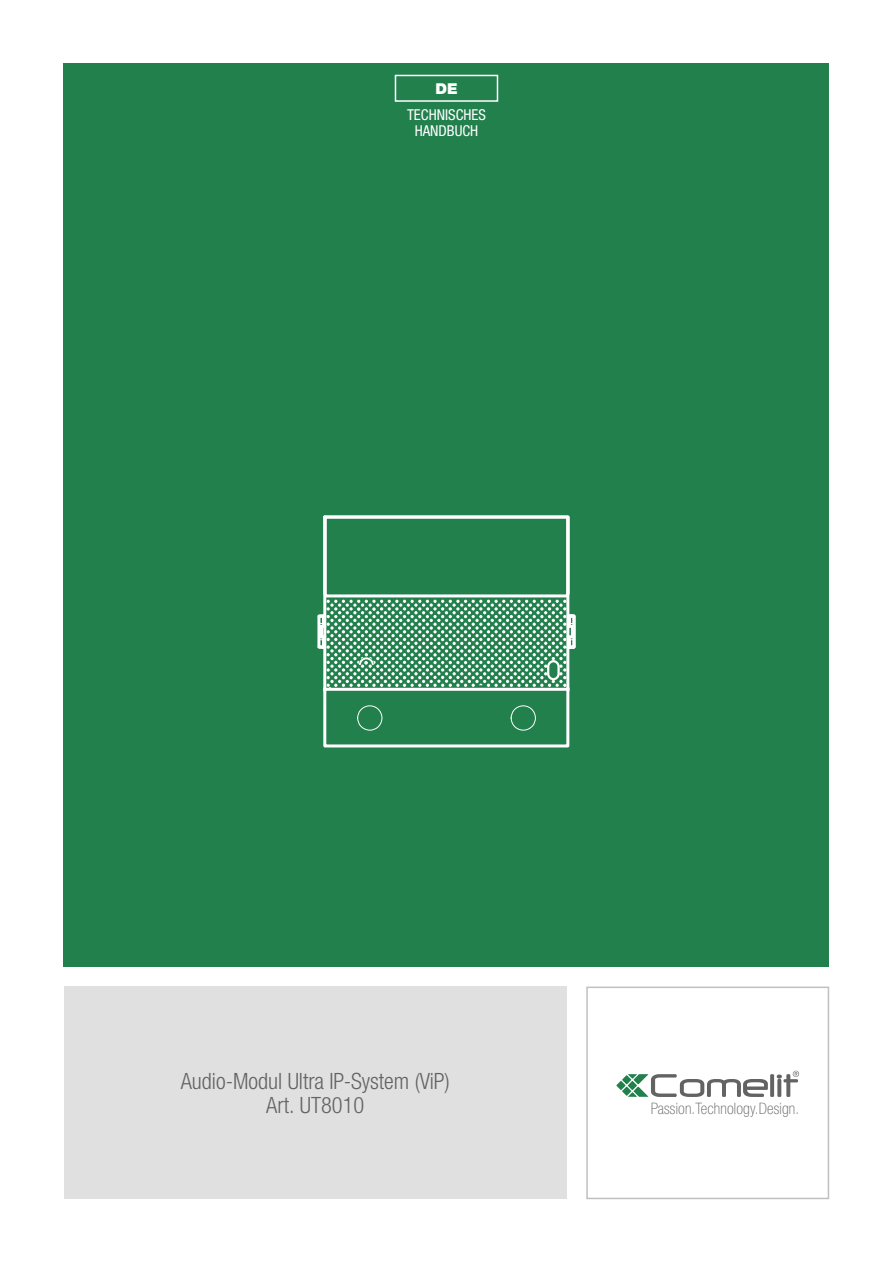
<style>
.page{position:relative;width:893px;height:1263px;background:#fff}
.page>*{position:absolute;margin:0;border:0;box-sizing:border-box;transform-origin:0 0}
.t1{font:300 condensed 22.5px/24px "Helvetica Neue LTW1 G";color:#636363;text-align:center}
.t2{font:100 condensed 15.75px "Helvetica Neue LTW1 G";letter-spacing:.01em;color:#636363}
.t3{font:condensed 15px/16.5px "Helvetica Neue LTW1 G";color:#fff;text-align:center}
.t4{font:900 15px "Helvetica Neue LTW1 G";color:#fff}
</style>
<div class="page">
<div style="left:64px;top:64px;width:765px;height:903px;background:#22804d"></div>
<div style="left:64px;top:986px;width:503px;height:213px;background:#e0e0e0"></div>
<div style="left:586px;top:986px;width:243px;height:213px;border:2px solid #c0c0c0"></div>
<svg style="left:616px;top:1081px;width:10px;height:9px"></svg>
<svg style="left:622px;top:1086px;width:9px;height:10px"></svg>
<svg style="left:622px;top:1075px;width:9px;height:9px"></svg>
<svg style="left:628px;top:1071px;width:171px;height:26px"></svg>
<svg style="left:317px;top:515px;width:259px;height:232px"></svg>
<div style="left:395px;top:75px;width:103px;height:27px;border:2px solid #fff"></div>
<p class="t4" style="left:435px;top:79px;width:24px">DE</p>
<p class="t3" style="left:407px;top:106px;width:80px">TECHNISCHES<br>HANDBUCH</p>
<p class="t1" style="left:181px;top:1069px;width:270px">Audio-Modul Ultra IP-System (ViP)<br>Art. UT8010</p>
<p class="t2" style="left:651px;top:1100px;width:150px">Passion.Technology.Design.</p>
</div>
